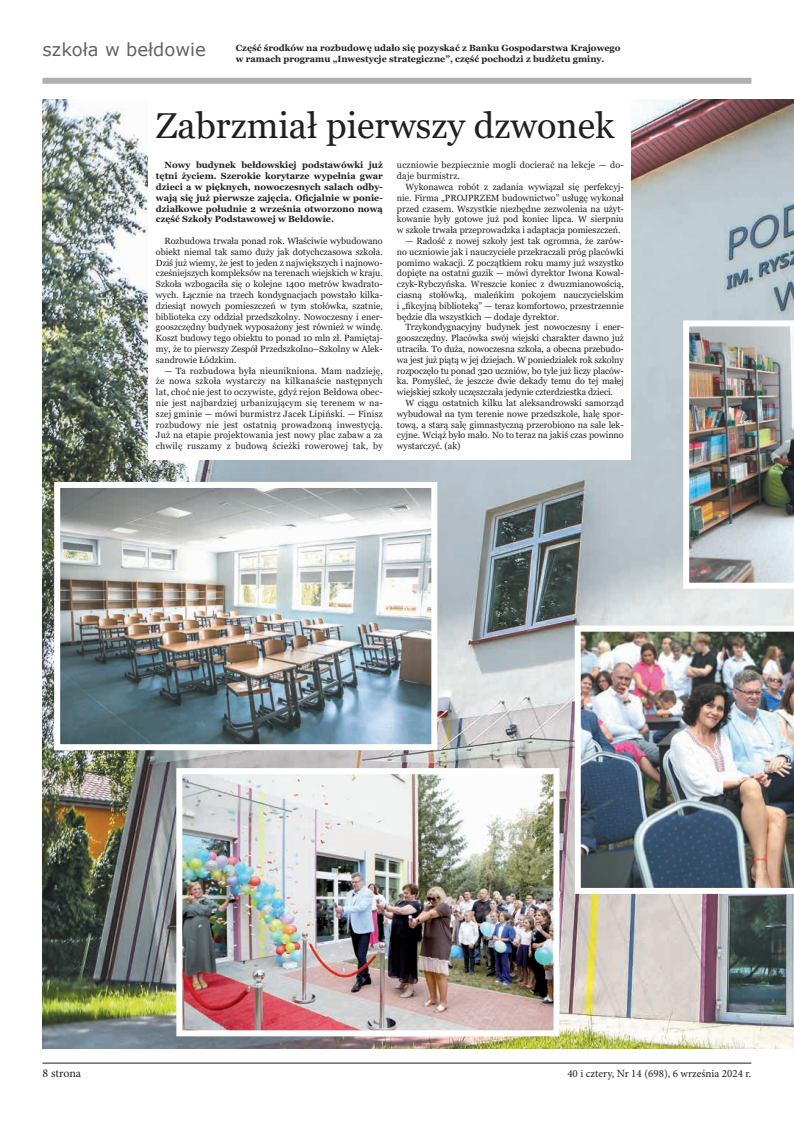
<style>
.page{position:relative;width:794px;height:1134px;background:#fff}
.page>*{position:absolute;margin:0;border:0;box-sizing:border-box;transform-origin:0 0}
.t1{font:36px "Georgia";color:#231f20}
.t2{font:18px "Verdana";color:#636366}
.t3{font:12px "Minion Pro";letter-spacing:-.005em;color:#231f20}
.t4{font:11px "Minion Pro";color:#231f20}
.t5{font:9px/10.8px "Georgia";color:#231f20;text-align:justify}
.t6{font:700 9px/10.8px "Georgia";color:#231f20}
.t7{font:9px/10.8px "Georgia";letter-spacing:.02em;color:#231f20}
</style>
<div class="page">
<hr style="left:43px;top:1063px;width:708px;height:1px;background:#231f20">
<div style="left:43px;top:78px;width:708px;height:6px;background:#aeafb3"></div>
<img style="left:43px;top:99px;width:751px;height:950px">
<div style="left:149px;top:99px;width:482px;height:360px;background:#fff"></div>
<img style="left:61px;top:489px;width:369px;height:254px">
<div style="left:54px;top:482px;width:383px;height:268px;border:6px solid #fff"></div>
<img style="left:183px;top:775px;width:369px;height:254px">
<div style="left:176px;top:768px;width:383px;height:268px;border:6px solid #fff"></div>
<img style="left:683px;top:320px;width:111px;height:269px">
<img style="left:575px;top:626px;width:219px;height:268px">
<h2 class="t2" style="left:43px;top:37px;width:165px">szkoła w bełdowie</h2>
<p class="t6" style="left:236px;top:43px;width:386px">Część środków na rozbudowę udało się pozyskać z Banku Gospodarstwa Krajowego w ramach programu „Inwestycje strategiczne”, część pochodzi z budżetu gminy.</p>
<h1 class="t1" style="left:156px;top:103px;width:460px">Zabrzmiał pierwszy dzwonek</h1>
<p class="t6" style="left:156px;top:160px;width:228px;text-align:justify;text-indent:9px">Nowy budynek bełdowskiej podstawówki już tętni życiem. Szerokie korytarze wypełnia gwar dzieci a w pięknych, nowoczesnych salach odby&shy;wają się już pierwsze zajęcia. Oficjalnie w ponie&shy;działkowe południe 2 września otworzono nową część Szkoły Podstawowej w Bełdowie.</p>
<p class="t5" style="left:156px;top:236px;width:228px;text-indent:9px">Rozbudowa trwała ponad rok. Właściwie wybudowano obiekt niemal tak samo duży jak dotychczasowa szkoła.<br>Dziś już wiemy, że jest to jeden z największych i najnowo&shy;cześniejszych kompleksów na terenach wiejskich w kraju.<br>Szkoła wzbogaciła się o kolejne 1400 metrów kwadrato&shy;wych. Łącznie na trzech kondygnacjach powstało kilka&shy;dziesiąt nowych pomieszczeń w tym stołówka, szatnie, biblioteka czy oddział przedszkolny. Nowoczesny i ener&shy;gooszczędny budynek wyposażony jest również w windę.<br>Koszt budowy tego obiektu to ponad 10 mln zł. Pamiętaj&shy;my, że to pierwszy Zespół Przedszkolno–Szkolny w Alek&shy;sandrowie Łódzkim.</p>
<p class="t5" style="left:156px;top:365px;width:228px;text-indent:9px">— Ta rozbudowa była nieunikniona. Mam nadzieję, że nowa szkoła wystarczy na kilkanaście następnych lat, choć nie jest to oczywiste, gdyż rejon Bełdowa obec&shy;nie jest najbardziej urbanizującym się terenem w na&shy;szej gminie — mówi burmistrz Jacek Lipiński. — Finisz rozbudowy nie jest ostatnią prowadzoną inwestycją.<br>Już na etapie projektowania jest nowy plac zabaw a za chwilę ruszamy z budową ścieżki rowerowej tak, by</p>
<p class="t7" style="left:397px;top:160px;width:228px">uczniowie bezpiecznie mogli docierać na lekcje — do&shy;daje burmistrz.</p>
<p class="t5" style="left:397px;top:182px;width:228px;text-indent:9px">Wykonawca robót z zadania wywiązał się perfekcyj&shy;nie. Firma „PROJPRZEM budownictwo” usługę wykonał przed czasem. Wszystkie niezbędne zezwolenia na użyt&shy;kowanie były gotowe już pod koniec lipca. W sierpniu w szkole trwała przeprowadzka i adaptacja pomieszczeń.</p>
<p class="t5" style="left:397px;top:236px;width:228px;text-indent:9px">— Radość z nowej szkoły jest tak ogromna, że zarów&shy;no uczniowie jak i nauczyciele przekraczali próg placówki pomimo wakacji. Z początkiem roku mamy już wszystko dopięte na ostatni guzik — mówi dyrektor Iwona Kowal&shy;czyk-Rybczyńska. Wreszcie koniec z dwuzmianowością, ciasną stołówką, maleńkim pokojem nauczycielskim i „fikcyjną biblioteką” — teraz komfortowo, przestrzennie będzie dla wszystkich — dodaje dyrektor.</p>
<p class="t5" style="left:397px;top:322px;width:228px;text-indent:9px">Trzykondygnacyjny budynek jest nowoczesny i ener&shy;gooszczędny. Placówka swój wiejski charakter dawno już utraciła. To duża, nowoczesna szkoła, a obecna przebudo&shy;wa jest już piątą w jej dziejach. W poniedziałek rok szkolny rozpoczęło tu ponad 320 uczniów, bo tyle już liczy placów&shy;ka. Pomyśleć, że jeszcze dwie dekady temu do tej małej wiejskiej szkoły uczęszczała jedynie czterdziestka dzieci.</p>
<p class="t5" style="left:397px;top:398px;width:228px;text-indent:9px">W ciągu ostatnich kilku lat aleksandrowski samorząd wybudował na tym terenie nowe przedszkole, halę spor&shy;tową, a starą salę gimnastyczną przerobiono na sale lek&shy;cyjne. Wciąż było mało. No to teraz na jakiś czas powinno wystarczyć. (ak)</p>
<h3 class="t3" style="left:43px;top:1065px;width:40px">8 strona</h3>
<p class="t4" style="left:567px;top:1066px;width:186px">40 i cztery, Nr 14 (698), 6 września 2024 r.</p>
</div>
